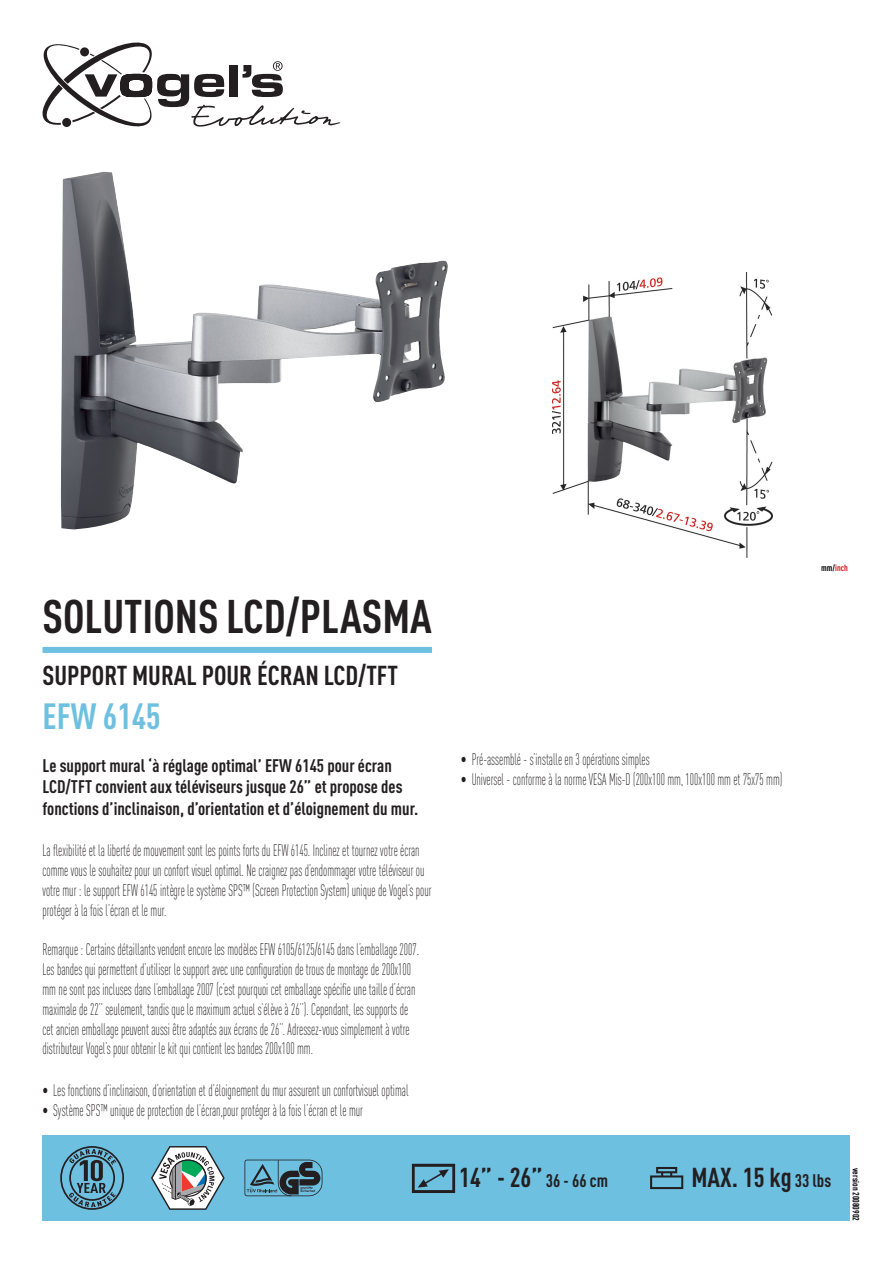
<style>
.page{position:relative;width:893px;height:1263px;background:#fff}
.page>*{position:absolute;margin:0;border:0;box-sizing:border-box;transform-origin:0 0}
.Equipment{font:700 46.5px "DIN Cond";color:#231f20}
.ProductCode_Evo_LCD{font:700 36px "DIN Cond";color:#6ec0e1}
.Location{font:700 27px "DIN Cond";color:#231f20}
.Consumer_Summary_Des{font:700 18px/21.6px "DIN Cond";color:#231f20}
.Consumer_Product_Des{font:300 16.5px/19.8px "DIN Cond";color:#231f20;scale:.75 1}
.USPs{font:300 16.5px "DIN Cond";color:#231f20;scale:.75 1}
.Version{font:700 9px "DIN Cond";color:#040503}
.ProductCode_Original{font:700 9px "DIN Cond";color:#dc1820}
.s1{color:#040503}
.s2{font-size:18px}
</style>
<div class="page">
<svg style="left:43px;top:43px;width:297px;height:84px"></svg>
<img style="left:61px;top:172px;width:387px;height:357px">
<div style="left:43px;top:647px;width:389px;height:6px;background:#6ec0e1"></div>
<div style="left:43px;top:1135px;width:807px;height:85px;background:#6ec0e1"></div>
<img style="left:553px;top:272px;width:219px;height:285px">
<svg style="left:151px;top:1146px;width:74px;height:64px"></svg>
<svg style="left:60px;top:1146px;width:64px;height:64px"></svg>
<svg style="left:412px;top:1164px;width:43px;height:29px"></svg>
<svg style="left:650px;top:1167px;width:33px;height:22px"></svg>
<svg style="left:244px;top:1159px;width:78px;height:37px"></svg>
<p class="Equipment" style="left:43px;top:588px;width:391px">SOLUTIONS LCD/PLASMA</p>
<p class="Location" style="left:43px;top:659px;width:357px">SUPPORT MURAL POUR ÉCRAN LCD/TFT</p>
<p class="ProductCode_Evo_LCD" style="left:43px;top:694px;width:120px">EFW 6145</p>
<p class="Consumer_Summary_Des" style="left:43px;top:754px;width:377px">Le support mural ‘à réglage optimal’ EFW 6145 pour écran<br>LCD/TFT convient aux téléviseurs jusque 26” et propose des fonctions d’inclinaison, d’orientation et d’éloignement du mur.</p>
<p class="Consumer_Product_Des" style="left:43px;top:841px;width:520px">La flexibilité et la liberté de mouvement sont les points forts du EFW 6145. Inclinez et tournez votre écran comme vous le souhaitez pour un confort visuel optimal. Ne craignez pas d’endommager votre téléviseur ou votre mur : le support EFW 6145 intègre le système SPS™ (Screen Protection System) unique de Vogel’s pour protéger à la fois l’écran et le mur.</p>
<p class="Consumer_Product_Des" style="left:43px;top:940px;width:504px">Remarque : Certains détaillants vendent encore les modèles EFW 6105/6125/6145 dans l’emballage 2007.<br>Les bandes qui permettent d’utiliser le support avec une configuration de trous de montage de 200x100 mm ne sont pas incluses dans l’emballage 2007 (c’est pourquoi cet emballage spécifie une taille d’écran maximale de 22’’ seulement, tandis que le maximum actuel s’élève à 26’’). Cependant, les supports de cet ancien emballage peuvent aussi être adaptés aux écrans de 26’’. Adressez-vous simplement à votre distributeur Vogel’s pour obtenir le kit qui contient les bandes 200x100 mm.</p>
<p class="USPs" style="left:43px;top:1080px;width:489px">• Les fonctions d’inclinaison, d’orientation et d’éloignement du mur assurent un confortvisuel optimal</p>
<p class="USPs" style="left:43px;top:1100px;width:429px">• Système SPS™ unique de protection de l’écran,pour protéger à la fois l’écran et le mur</p>
<p class="ProductCode_Original" style="left:821px;top:562px;width:28px"><span class="s1">mm/</span>inch</p>
<p class="USPs" style="left:461px;top:750px;width:253px">• Pré-assemblé - s’installe en 3 opérations simples</p>
<p class="USPs" style="left:461px;top:770px;width:430px">• Universel - conforme à la norme VESA Mis-D (200x100 mm, 100x100 mm et 75x75 mm)</p>
<p class="Location" style="left:459px;top:1161px;width:150px">14” - 26” <span class="s2">36 - 66 cm</span></p>
<p class="Location" style="left:691px;top:1161px;width:141px">MAX. 15 kg <span class="s2">33 lbs</span></p>
<p class="Version" style="left:862px;top:1168px;width:54px;rotate:90deg">version 20080902</p>
</div>
